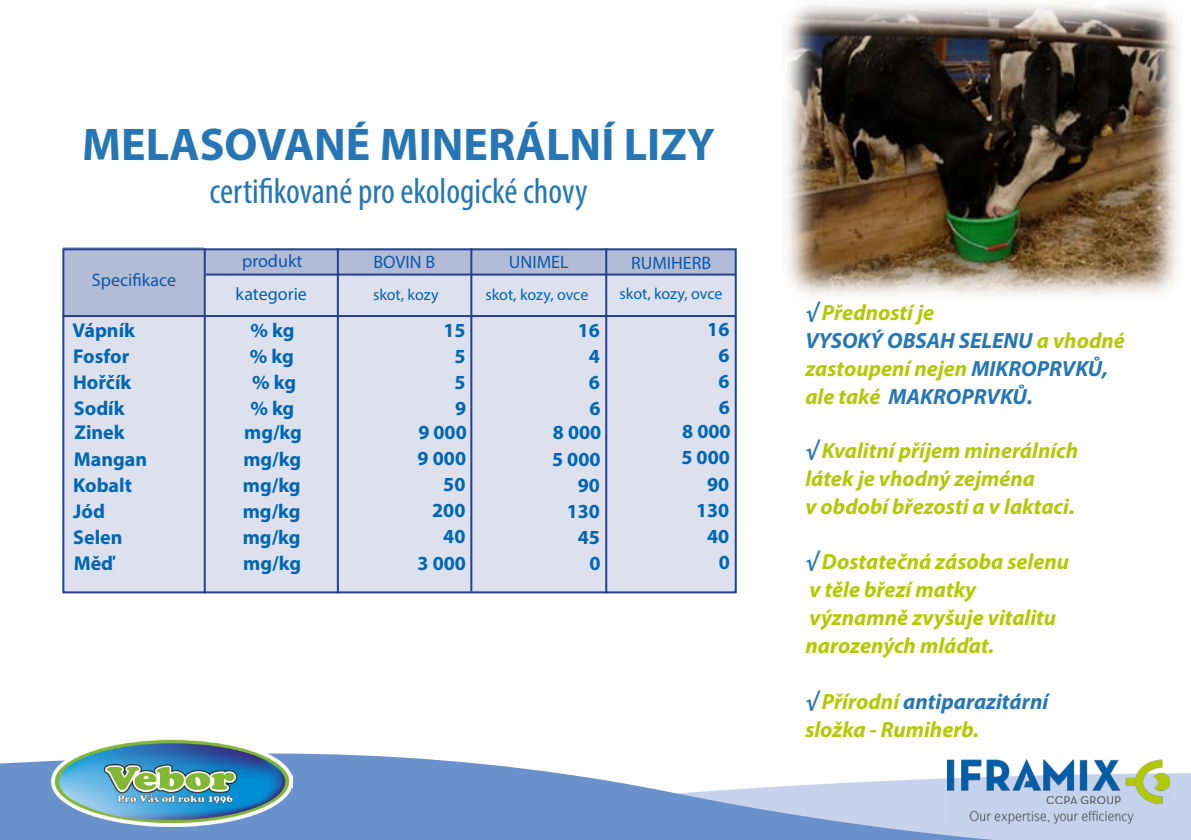
<style>
.page{position:relative;width:1191px;height:840px;background:#fff}
.page>*{position:absolute;margin:0;border:0;box-sizing:border-box;transform-origin:0 0}
.t1{font:700 46px "Myriad Pro";color:#2676b5}
.t2{font:condensed 36px "Myriad Pro";color:#2676b5}
.t3{font:italic 700 22px/28px "Myriad Pro";color:#b1c903}
.t4{font:italic 700 22px/28px "Myriad Pro";color:#2676b5}
.t5{font:700 20px "Myriad Pro";color:#0066b3}
.t6{font:18px/33.4px "Myriad Pro";color:#0066b3;text-align:center}
.t7{font:16px "Myriad Pro";color:#0066b3}
.s1{color:#b1c903}
.s2{color:#2676b5}
</style>
<div class="page">
<div style="left:62px;top:316px;width:674px;height:275px;background:#dce1ed"></div>
<svg style="left:0;top:753px;width:1191px;height:86px;fill:#6a91cb"></svg>
<img style="left:947px;top:758px;width:222px;height:45px">
<img style="left:951px;top:803px;width:201px;height:19px">
<img style="left:786px;top:4px;width:393px;height:292px">
<hr style="left:62px;top:315px;width:673px;height:2px;background:#25408f">
<hr style="left:204px;top:248px;width:2px;height:345px;background:#25408f">
<hr style="left:337px;top:248px;width:2px;height:345px;background:#25408f">
<hr style="left:470px;top:248px;width:2px;height:343px;background:#25408f">
<hr style="left:605px;top:248px;width:2px;height:345px;background:#25408f">
<div style="left:63px;top:247px;width:141px;height:68px;background:#b2bcd7"></div>
<div style="left:206px;top:249px;width:530px;height:25px;background:#b2bcd7"></div>
<div style="left:204px;top:274px;width:532px;height:42px;background:#dce1ed"></div>
<img style="left:51px;top:739px;width:242px;height:86px">
<h1 class="t1" style="left:82px;top:114px;width:634px">MELASOVANÉ MINERÁLNÍ LIZY</h1>
<h2 class="t2" style="left:209px;top:169px;width:380px">certifikované pro ekologické chovy</h2>
<p class="t6" style="left:92px;top:263px;width:86px">Specifikace</p>
<p class="t6" style="left:236px;top:244px;width:73px">produkt kategorie</p>
<p class="t6" style="left:373px;top:245px;width:63px">BOVIN B</p>
<p class="t6" style="left:509px;top:245px;width:61px">UNIMEL</p>
<p class="t6" style="left:631px;top:246px;width:82px">RUMIHERB</p>
<p class="t7" style="left:373px;top:284px;width:67px">skot, kozy</p>
<p class="t7" style="left:619px;top:283px;width:104px">skot, kozy, ovce</p>
<p class="t7" style="left:485px;top:284px;width:104px">skot, kozy, ovce</p>
<p class="t5" style="left:73px;top:317px;width:64px">Vápník</p>
<p class="t5" style="left:250px;top:317px;width:45px">% kg</p>
<p class="t5" style="left:443px;top:316px;width:24px">15</p>
<p class="t5" style="left:578px;top:317px;width:24px">16</p>
<p class="t5" style="left:707px;top:316px;width:24px">16</p>
<p class="t5" style="left:73px;top:343px;width:58px">Fosfor</p>
<p class="t5" style="left:250px;top:343px;width:45px">% kg</p>
<p class="t5" style="left:454px;top:343px;width:13px">5</p>
<p class="t5" style="left:589px;top:343px;width:13px">4</p>
<p class="t5" style="left:718px;top:342px;width:13px">6</p>
<p class="t5" style="left:73px;top:369px;width:60px">Hořčík</p>
<p class="t5" style="left:252px;top:369px;width:45px">% kg</p>
<p class="t5" style="left:454px;top:369px;width:13px">5</p>
<p class="t5" style="left:589px;top:369px;width:13px">6</p>
<p class="t5" style="left:718px;top:368px;width:13px">6</p>
<p class="t5" style="left:74px;top:395px;width:52px">Sodík</p>
<p class="t5" style="left:250px;top:395px;width:45px">% kg</p>
<p class="t5" style="left:455px;top:395px;width:13px">9</p>
<p class="t5" style="left:589px;top:395px;width:13px">6</p>
<p class="t5" style="left:719px;top:394px;width:13px">6</p>
<p class="t5" style="left:74px;top:419px;width:52px">Zinek</p>
<p class="t5" style="left:244px;top:419px;width:59px">mg/kg</p>
<p class="t5" style="left:418px;top:419px;width:50px">9 000</p>
<p class="t5" style="left:553px;top:419px;width:50px">8 000</p>
<p class="t5" style="left:682px;top:418px;width:50px">8 000</p>
<p class="t5" style="left:74px;top:445px;width:75px">Mangan</p>
<p class="t5" style="left:243px;top:445px;width:59px">mg/kg</p>
<p class="t5" style="left:417px;top:445px;width:50px">9 000</p>
<p class="t5" style="left:552px;top:445px;width:50px">5 000</p>
<p class="t5" style="left:681px;top:444px;width:50px">5 000</p>
<p class="t5" style="left:73px;top:472px;width:60px">Kobalt</p>
<p class="t5" style="left:243px;top:472px;width:59px">mg/kg</p>
<p class="t5" style="left:443px;top:471px;width:24px">50</p>
<p class="t5" style="left:578px;top:472px;width:24px">90</p>
<p class="t5" style="left:707px;top:470px;width:24px">90</p>
<p class="t5" style="left:73px;top:498px;width:33px">Jód</p>
<p class="t5" style="left:243px;top:498px;width:59px">mg/kg</p>
<p class="t5" style="left:432px;top:497px;width:35px">200</p>
<p class="t5" style="left:566px;top:498px;width:35px">130</p>
<p class="t5" style="left:696px;top:496px;width:35px">130</p>
<p class="t5" style="left:73px;top:524px;width:51px">Selen</p>
<p class="t5" style="left:243px;top:524px;width:59px">mg/kg</p>
<p class="t5" style="left:443px;top:523px;width:24px">40</p>
<p class="t5" style="left:578px;top:524px;width:24px">45</p>
<p class="t5" style="left:707px;top:523px;width:24px">40</p>
<p class="t5" style="left:74px;top:550px;width:41px">Měď</p>
<p class="t5" style="left:243px;top:550px;width:59px">mg/kg</p>
<p class="t5" style="left:417px;top:549px;width:50px">3 000</p>
<p class="t5" style="left:589px;top:550px;width:13px">0</p>
<p class="t5" style="left:719px;top:549px;width:13px">0</p>
<p class="t4" style="left:805px;top:297px;width:321px">√ <span class="s1">Předností je<br></span>VYSOKÝ OBSAH SELENU <span class="s1">a vhodné zastoupení nejen</span> MIKROPRVKŮ, <span class="s1">ale také</span> MAKROPRVKŮ.</p>
<p class="t3" style="left:805px;top:436px;width:274px"><span class="s2">√</span> Kvalitní příjem minerálních látek je vhodný zejména<br>v období březosti a v laktaci.</p>
<p class="t3" style="left:805px;top:546px;width:265px"><span class="s2">√</span> Dostatečná zásoba selenu v těle březí matky významně zvyšuje vitalitu narozených mláďat.</p>
<p class="t3" style="left:805px;top:686px;width:244px"><span class="s2">√</span> Přírodní <span class="s2">antiparazitární </span>složka - Rumiherb.</p>
</div>
